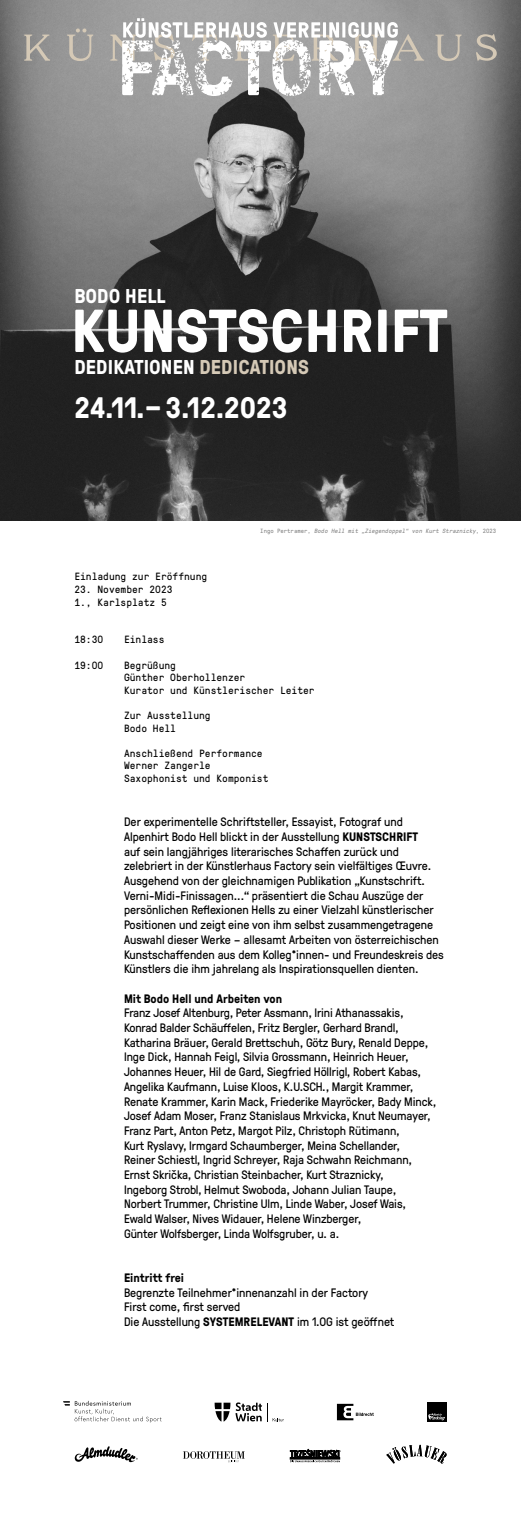
<style>
.page{position:relative;width:521px;height:1538px;background:#fff}
.page>*{position:absolute;margin:0;border:0;box-sizing:border-box;transform-origin:0 0}
.t1{font:700 60.46px "GT Pressura";letter-spacing:.005em;color:#fff}
.t2{font:700 29.66px "GT Pressura";letter-spacing:.005em;color:#fff}
.t3{font:700 20.04px "GT Pressura";letter-spacing:.005em;color:#fff}
.t4{font:12.25px/14.7px "GT Pressura";letter-spacing:-.005em;color:#000}
.t5{font:700 12.25px "GT Pressura";color:#000}
.t6{font:10.5px/12.6px "GT Pressura Mono";color:#000}
.t7{font:italic 6.12px "GT Pressura Mono";color:#878787}
.s1{color:#d5c9b6}
.s2{font-style:normal}
.s3{font-weight:700}
</style>
<div class="page">
<img style="left:0;top:0;width:521px;height:521px">
<svg style="left:63px;top:1401px;width:99px;height:21px"></svg>
<div style="left:427px;top:1402px;width:19px;height:19px;background:#000"></div>
<svg style="left:428px;top:1413px;width:17px;height:7px"></svg>
<svg style="left:215px;top:1402px;width:69px;height:19px"></svg>
<svg style="left:75px;top:1446px;width:63px;height:16px"></svg>
<svg style="left:337px;top:1404px;width:37px;height:16px"></svg>
<svg style="left:183px;top:1451px;width:62px;height:11px"></svg>
<svg style="left:290px;top:1449px;width:51px;height:13px"></svg>
<svg style="left:386px;top:1445px;width:61px;height:19px"></svg>
<svg style="left:24px;top:35px;width:26px;height:26px"></svg>
<svg style="left:67px;top:28px;width:26px;height:33px"></svg>
<svg style="left:435px;top:35px;width:26px;height:26px"></svg>
<svg style="left:476px;top:34px;width:21px;height:27px"></svg>
<svg style="left:110px;top:18px;width:314px;height:78px"></svg>
<h3 class="t3" style="left:74px;top:281px;width:93px">BODO HELL</h3>
<h1 class="t1" style="left:71px;top:287px;width:377px">KUNSTSCHRIFT</h1>
<h3 class="t3" style="left:74px;top:352px;width:236px">DEDIKATIONEN <span class="s1">DEDICATIONS</span></h3>
<h2 class="t2" style="left:74px;top:385px;width:215px">24.11.–3.12.2023</h2>
<p class="t7" style="left:260px;top:526px;width:237px"><span class="s2">I n g o P e r t r a m e r ,</span> Bodo Hell mit „Ziegendoppel“ von Kurt Straznicky<span class="s2">, 2 0 2 3</span></p>
<p class="t6" style="left:74px;top:570px;width:134px">Einladung zur Eröffnung</p>
<p class="t6" style="left:74px;top:582px;width:100px">23. November 2023<br>1., Karlsplatz 5</p>
<p class="t6" style="left:74px;top:633px;width:30px">18:30</p>
<p class="t6" style="left:124px;top:633px;width:42px">Einlass</p>
<p class="t6" style="left:74px;top:658px;width:30px">19:00</p>
<p class="t6" style="left:124px;top:658px;width:192px">Begrüßung<br>Günther Oberhollenzer<br>Kurator und Künstlerischer Leiter</p>
<p class="t6" style="left:124px;top:708px;width:88px">Zur Ausstellung<br>Bodo Hell</p>
<p class="t6" style="left:124px;top:746px;width:146px">Anschließend Performance<br>Werner Zangerle<br>Saxophonist und Komponist</p>
<p class="t4" style="left:124px;top:814px;width:321px">Der experimentelle Schriftsteller, Essayist, Fotograf und Alpenhirt Bodo Hell blickt in der Ausstellung <span class="s3">KUNSTSCHRIFT<br></span>auf sein langjähriges literarisches Schaffen zurück und zelebriert in der Künstlerhaus Factory sein vielfältiges Œuvre.<br>Ausgehend von der gleichnamigen Publikation „Kunstschrift.<br>Verni-Midi-Finissagen...“ präsentiert die Schau Auszüge der persönlichen Reflexionen Hells zu einer Vielzahl künstlerischer Positionen und zeigt eine von ihm selbst zusammengetragene Auswahl dieser Werke – allesamt Arbeiten von österreichischen Kunstschaffenden aus dem Kolleg*innen- und Freundeskreis des Künstlers die ihm jahrelang als Inspirationsquellen dienten.</p>
<p class="t5" style="left:124px;top:989px;width:160px">Mit Bodo Hell und Arbeiten von</p>
<p class="t4" style="left:124px;top:1005px;width:314px">Franz Josef Altenburg, Peter Assmann, Irini Athanassakis, Konrad Balder Schäuffelen, Fritz Bergler, Gerhard Brandl, Katharina Bräuer, Gerald Brettschuh, Götz Bury, Renald Deppe, Inge Dick, Hannah Feigl, Silvia Grossmann, Heinrich Heuer, Johannes Heuer, Hil de Gard, Siegfried Höllrigl, Robert Kabas, Angelika Kaufmann, Luise Kloos, K.U.SCH., Margit Krammer, Renate Krammer, Karin Mack, Friederike Mayröcker, Bady Minck, Josef Adam Moser, Franz Stanislaus Mrkvicka, Knut Neumayer, Franz Part, Anton Petz, Margot Pilz, Christoph Rütimann,<br>Kurt Ryslavy, Irmgard Schaumberger, Meina Schellander,<br>Reiner Schiestl, Ingrid Schreyer, Raja Schwahn Reichmann, Ernst Skrička, Christian Steinbacher, Kurt Straznicky,<br>Ingeborg Strobl, Helmut Swoboda, Johann Julian Taupe, Norbert Trummer, Christine Ulm, Linde Waber, Josef Wais, Ewald Walser, Nives Widauer, Helene Winzberger,<br>Günter Wolfsberger, Linda Wolfsgruber, u. a.</p>
<p class="t5" style="left:124px;top:1269px;width:61px">Eintritt frei</p>
<p class="t4" style="left:124px;top:1284px;width:272px">Begrenzte Teilnehmer*innenanzahl in der Factory<br>First come, first served<br>Die Ausstellung <span class="s3">SYSTEMRELEVANT</span> im 1.OG ist geöffnet</p>
</div>
